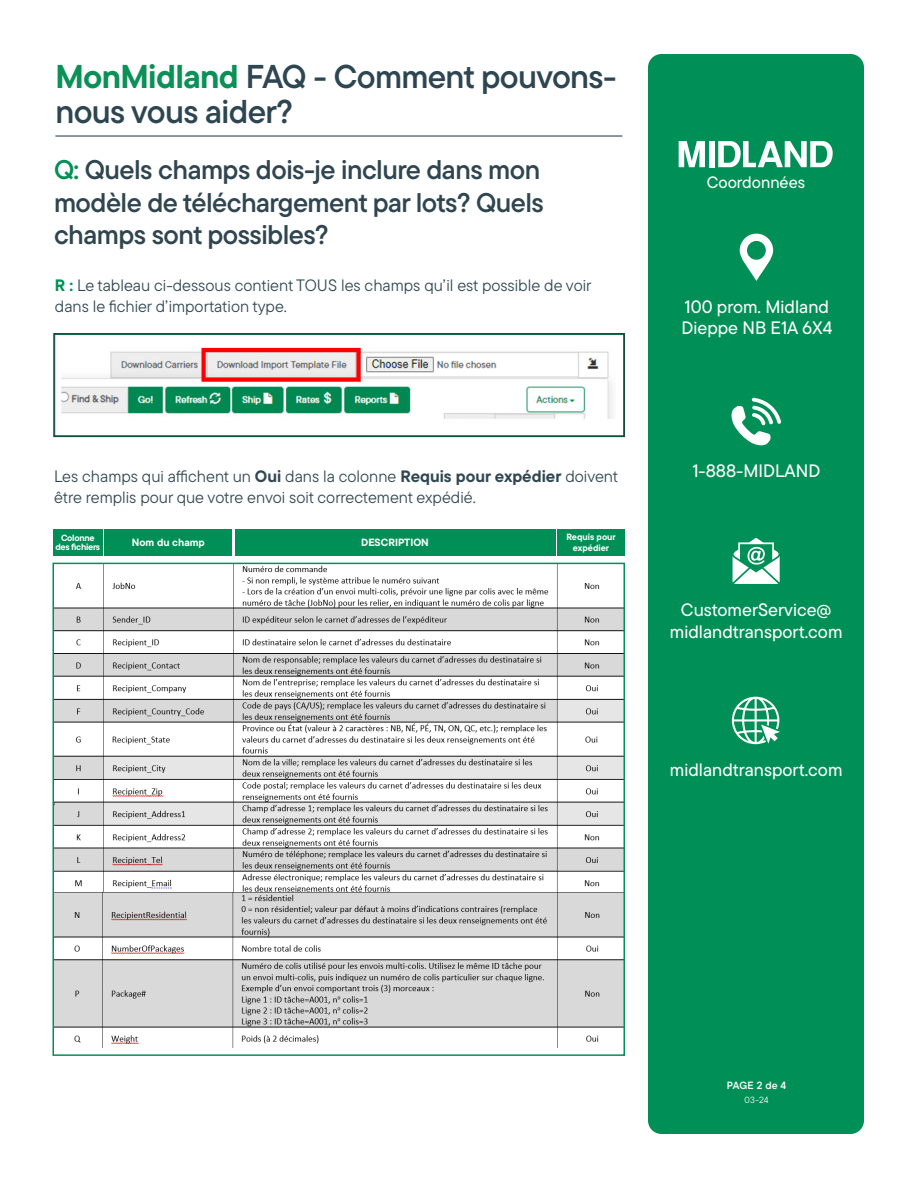
<style>
.page{position:relative;width:918px;height:1188px;background:#fff}
.page>*{position:absolute;margin:0;border:0;box-sizing:border-box;transform-origin:0 0}
.t1{font:33px/34.5px "TT Commons Pro Db";letter-spacing:-.02em;color:#2d4651}
.t2{font:27px/32.4px "TT Commons Pro Db";letter-spacing:-.02em;color:#2f4550}
.t3{font:500 18px "TT Commons Pro";color:#fff}
.t4{font:16.5px/21px "TT Commons Pro";color:#304752}
.t5{font:500 16.5px "TT Commons Pro";color:#fff}
.t6{font:700 10.5px "TT Commons Pro";color:#fff}
.t7{font:10.5px "TT Commons Pro Db";letter-spacing:.01em;color:#fff}
.t8{font:700 9px/9px "TT Commons Pro";letter-spacing:-.015em;color:#fff;text-align:center}
.t9{font:9px "TT Commons Pro";color:#fff}
.s1{font-family:"TT Commons Pro";font-weight:700;color:#0b9158}
.s2{color:#009057}
.s3{font-weight:700;color:#009057}
.s4{font-weight:700}
</style>
<div class="page">
<img style="left:61px;top:347px;width:552px;height:72px">
<div style="left:53px;top:333px;width:572px;height:104px;border:2px solid #17493a"></div>
<div style="left:53px;top:529px;width:49px;height:27px;background:#009057"></div>
<div style="left:105px;top:529px;width:127px;height:27px;background:#009057"></div>
<div style="left:235px;top:529px;width:320px;height:27px;background:#009057"></div>
<div style="left:558px;top:529px;width:67px;height:27px;background:#009057"></div>
<hr style="left:55px;top:135px;width:567px;height:2px;background:#304752">
<img style="left:55px;top:566px;width:567px;height:482px">
<div style="left:52px;top:563px;width:573px;height:493px;border:2px solid #009057"></div>
<div style="left:648px;top:54px;width:216px;height:1080px;background:#009057;border-radius:14px"></div>
<svg style="left:679px;top:141px;width:26px;height:26px"></svg>
<div style="left:709px;top:141px;width:5px;height:26px;background:#fff"></div>
<svg style="left:718px;top:141px;width:115px;height:26px"></svg>
<svg style="left:740px;top:234px;width:33px;height:47px"></svg>
<svg style="left:731px;top:398px;width:50px;height:47px"></svg>
<svg style="left:733px;top:538px;width:47px;height:46px"></svg>
<svg style="left:732px;top:697px;width:48px;height:47px"></svg>
<p class="t1" style="left:55px;top:59px;width:563px"><span class="s1">MonMidland</span> FAQ - Comment pouvons&shy;nous vous aider?</p>
<p class="t2" style="left:54px;top:154px;width:491px"><span class="s2">Q:</span> Quels champs dois-je inclure dans mon modèle de téléchargement par lots? Quels champs sont possibles?</p>
<p class="t4" style="left:55px;top:275px;width:538px"><span class="s3">R :</span> Le tableau ci-dessous contient TOUS les champs qu’il est possible de voir dans le fichier d’importation type.</p>
<p class="t4" style="left:54px;top:466px;width:566px">Les champs qui affichent un <span class="s4">Oui</span> dans la colonne <span class="s4">Requis pour expédier</span> doivent être remplis pour que votre envoi soit correctement expédié.</p>
<p class="t8" style="left:55px;top:534px;width:46px">Colonne des fichiers</p>
<p class="t6" style="left:132px;top:535px;width:75px">Nom du champ</p>
<p class="t6" style="left:361px;top:535px;width:69px">DESCRIPTION</p>
<p class="t8" style="left:566px;top:532px;width:51px;line-height:10.5px">Requis pour expédier</p>
<p class="t5" style="left:707px;top:170px;width:100px">Coordonnées</p>
<p class="t3" style="left:685px;top:293px;width:146px">100 prom. Midland</p>
<p class="t3" style="left:682px;top:315px;width:153px">Dieppe NB E1A 6X4</p>
<p class="t3" style="left:692px;top:458px;width:129px">1-888-MIDLAND</p>
<p class="t3" style="left:681px;top:597px;width:152px">CustomerService@</p>
<p class="t3" style="left:670px;top:618px;width:174px">midlandtransport.com</p>
<p class="t3" style="left:670px;top:757px;width:174px">midlandtransport.com</p>
<p class="t7" style="left:727px;top:1078px;width:61px">PAGE 2 de 4</p>
<p class="t9" style="left:744px;top:1093px;width:26px">03-24</p>
</div>
